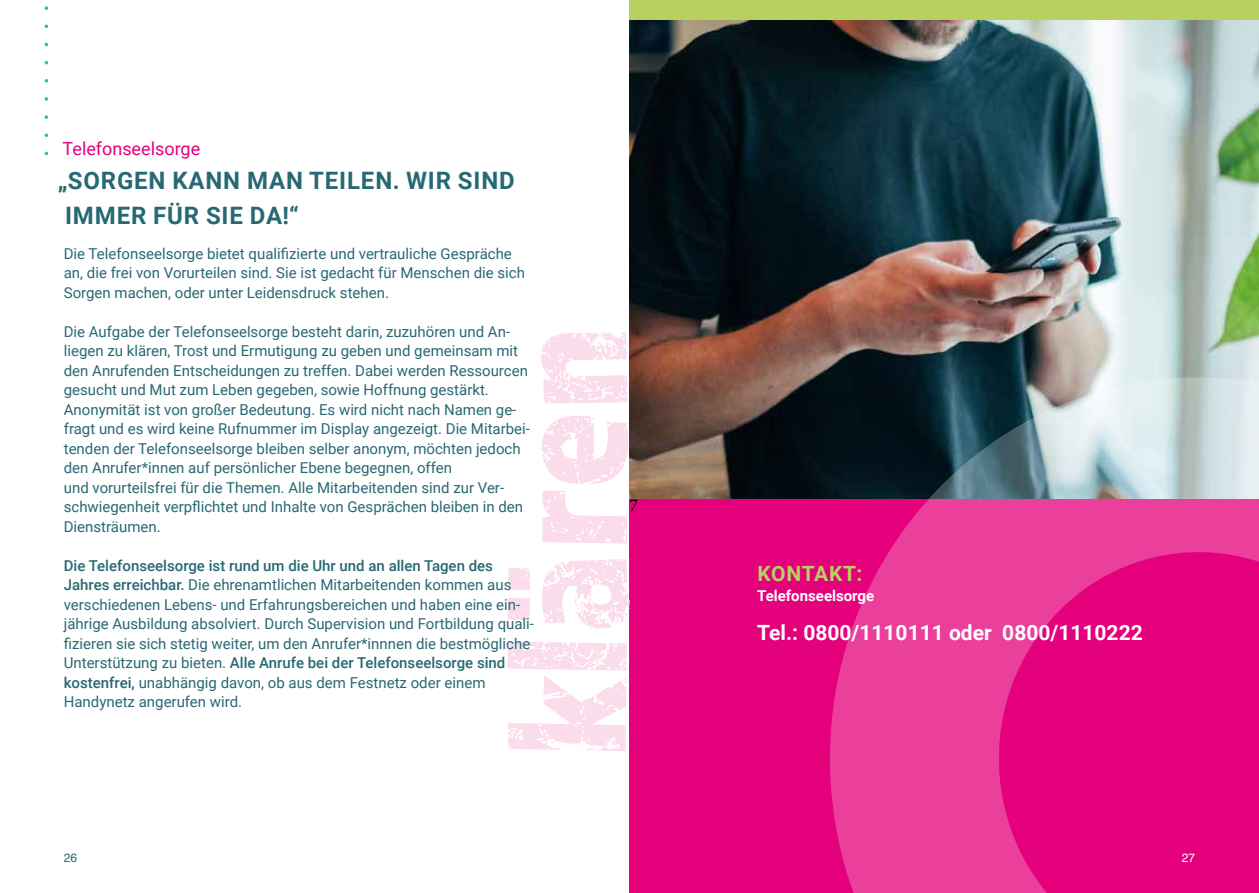
<style>
.page{position:relative;width:1259px;height:893px;background:#fff}
.page>*{position:absolute;margin:0;border:0;box-sizing:border-box;transform-origin:0 0}
.t1{font:700 24px/34.5px "Roboto";letter-spacing:.035em;color:#276973}
.t2{font:700 21px "Roboto";color:#fff}
.t3{font:700 21px "Roboto";letter-spacing:.03em;color:#b7d060}
.t4{font:18px "Roboto";color:#e5007c}
.t5{font:18px "Minion Pro";color:#000}
.t6{font:15px/19.5px "Roboto";color:#276973}
.t7{font:700 15px "Roboto";color:#fff}
.t8{font:12px "Helvetica";color:#276973}
.t9{font:12px "Helvetica";color:#fff}
.s1{font-weight:500}
</style>
<div class="page">
<div style="left:629px;top:497px;width:630px;height:396px;background:#e5007c"></div>
<img style="left:629px;top:19px;width:630px;height:479px">
<svg style="left:45px;top:115px;width:3px;height:4px"></svg>
<svg style="left:45px;top:97px;width:3px;height:4px"></svg>
<svg style="left:45px;top:79px;width:3px;height:4px"></svg>
<svg style="left:45px;top:6px;width:3px;height:4px"></svg>
<svg style="left:828px;top:376px;width:431px;height:517px"></svg>
<div style="left:629px;top:0;width:630px;height:19px;background:#b7d060"></div>
<svg style="left:507px;top:332px;width:122px;height:419px"></svg>
<p class="t4" style="left:63px;top:136px;width:139px">Telefonseelsorge</p>
<h1 class="t1" style="left:65px;top:163px;width:451px;text-indent:-7px">„SORGEN KANN MAN TEILEN. WIR SIND<br>IMMER FÜR SIE DA!“</h1>
<p class="t6" style="left:64px;top:243px;width:463px">Die Telefonseelsorge bietet qualifizierte und vertrauliche Gespräche an, die frei von Vorurteilen sind. Sie ist gedacht für Menschen die sich<br>Sorgen machen, oder unter Leidensdruck stehen.</p>
<p class="t6" style="left:64px;top:321px;width:468px">Die Aufgabe der Telefonseelsorge besteht darin, zuzuhören und An&shy;liegen zu klären, Trost und Ermutigung zu geben und gemeinsam mit den Anrufenden Entscheidungen zu treffen. Dabei werden Ressourcen gesucht und Mut zum Leben gegeben, sowie Hoffnung gestärkt.<br>Anonymität ist von großer Bedeutung. Es wird nicht nach Namen ge&shy;fragt und es wird keine Rufnummer im Display angezeigt. Die Mitarbei&shy;tenden der Telefonseelsorge bleiben selber anonym, möchten jedoch den Anrufer*innen auf persönlicher Ebene begegnen, offen<br>und vorurteilsfrei für die Themen. Alle Mitarbeitenden sind zur Ver&shy;schwiegenheit verpflichtet und Inhalte von Gesprächen bleiben in den Diensträumen.</p>
<p class="t6" style="left:64px;top:555px;width:472px"><span class="s1">Die Telefonseelsorge ist rund um die Uhr und an allen Tagen des Jahres erreichbar.</span> Die ehrenamtlichen Mitarbeitenden kommen aus verschiedenen Lebens- und Erfahrungsbereichen und haben eine ein&shy;jährige Ausbildung absolviert. Durch Supervision und Fortbildung quali&shy;fizieren sie sich stetig weiter, um den Anrufer*innnen die bestmögliche Unterstützung zu bieten. <span class="s1">Alle Anrufe bei der Telefonseelsorge sind kostenfrei,</span> unabhängig davon, ob aus dem Festnetz oder einem Handynetz angerufen wird.</p>
<p class="t8" style="left:64px;top:849px;width:15px">26</p>
<p class="t5" style="left:629px;top:493px;width:10px">7</p>
<h2 class="t3" style="left:757px;top:559px;width:106px">KONTAKT:</h2>
<p class="t7" style="left:757px;top:585px;width:119px">Telefonseelsorge</p>
<h2 class="t2" style="left:757px;top:618px;width:387px">Tel.: 0800/1110111 oder 0800/1110222</h2>
<p class="t9" style="left:1181px;top:849px;width:15px">27</p>
</div>
